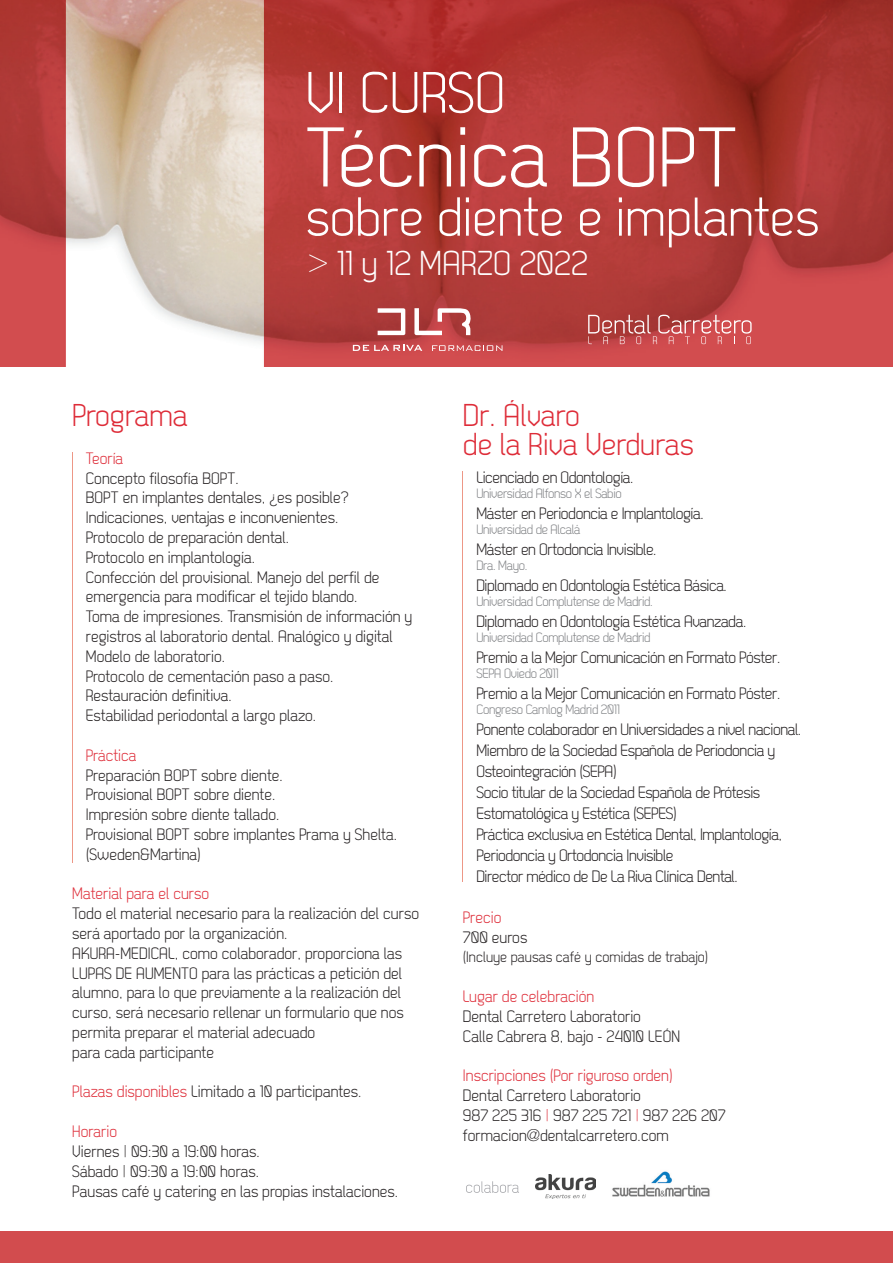
<style>
.page{position:relative;width:893px;height:1263px;background:#fff}
.page>*{position:absolute;margin:0;border:0;box-sizing:border-box;transform-origin:0 0}
.t1{font:84.45px "Dekar";color:#fff}
.t2{font:58.05px "Dekar";color:#fff}
.t3{font:54.45px "Dekar";color:#fff}
.t4{font:34.5px "Dekar";color:#fff}
.t5{font:31.5px/28.5px "Dekar";color:#de2c38}
.t6{font:16.5px/19.8px "Dekar";color:#231f20}
.t7{font:16.5px/21px "Dekar";letter-spacing:-.025em;color:#231f20}
.t8{font:16.5px "Dekar";color:#de2c38}
.t9{font:15px "Dekar";color:#231f20}
.t10{font:13.5px "Dekar";letter-spacing:-.025em;color:#808285}
.s1{font-family:"Helvetica Neue LT Std";font-weight:100;font-stretch:condensed}
.s2{color:#de2c38}
.s3{font-family:"Helvetica Neue LT Std";font-weight:100;font-stretch:condensed;color:#de2c38}
</style>
<div class="page">
<img style="left:0;top:0;width:893px;height:367px">
<img style="left:612px;top:1171px;width:98px;height:26px">
<svg style="left:466px;top:1181px;width:53px;height:12px"></svg>
<div style="left:0;top:1231px;width:893px;height:32px;background:#d24c4e"></div>
<svg style="left:588px;top:315px;width:164px;height:30px;background:#c75f5f"></svg>
<svg style="left:353px;top:345px;width:69px;height:6px"></svg>
<svg style="left:432px;top:345px;width:70px;height:6px"></svg>
<svg style="left:378px;top:308px;width:27px;height:27px"></svg>
<svg style="left:414px;top:308px;width:58px;height:27px"></svg>
<hr style="left:72px;top:452px;width:1px;height:410px;background:#ed9786">
<hr style="left:462px;top:471px;width:1px;height:411px;background:#ed9786">
<img style="left:535px;top:1174px;width:61px;height:24px">
<h2 class="t2" style="left:306px;top:64px;width:201px">VI CURSO</h2>
<h1 class="t1" style="left:306px;top:116px;width:433px">Técnica BOPT</h1>
<h3 class="t3" style="left:306px;top:190px;width:515px">sobre diente e implantes</h3>
<h3 class="t4" style="left:308px;top:246px;width:282px"><span class="s1">&gt;</span> 11 y 12 MARZO 2022</h3>
<h3 class="t5" style="left:72px;top:402px;width:117px">Programa</h3>
<p class="t8" style="left:86px;top:450px;width:39px">Teoría</p>
<p class="t6" style="left:86px;top:469px;width:328px">Concepto filosofía BOPT.<br>BOPT en implantes dentales, ¿es posible?<br>Indicaciones, ventajas e inconvenientes.<br>Protocolo de preparación dental.<br>Protocolo en implantología.<br>Confección del provisional. Manejo del perfil de emergencia para modificar el tejido blando.<br>Toma de impresiones. Transmisión de información y registros al laboratorio dental. Analógico y digital Modelo de laboratorio.<br>Protocolo de cementación paso a paso.<br>Restauración definitiva.<br>Estabilidad periodontal a largo plazo.</p>
<p class="t8" style="left:86px;top:747px;width:52px">Práctica</p>
<p class="t6" style="left:86px;top:766px;width:313px">Preparación BOPT sobre diente.<br>Provisional BOPT sobre diente.<br>Impresión sobre diente tallado.<br>Provisional BOPT sobre implantes Prama y Shelta. (Sweden&amp;Martina)</p>
<p class="t8" style="left:72px;top:885px;width:139px">Material para el curso</p>
<p class="t6" style="left:72px;top:904px;width:348px">Todo el material necesario para la realización del curso será aportado por la organización.<br>AKURA-MEDICAL, como colaborador, proporciona las LUPAS DE AUMENTO para las prácticas a petición del alumno, para lo que previamente a la realización del curso, será necesario rellenar un formulario que nos permita preparar el material adecuado<br>para cada participante</p>
<p class="t6" style="left:72px;top:1082px;width:291px"><span class="s2">Plazas disponibles</span> Limitado a 10 participantes.</p>
<p class="t6" style="left:72px;top:1122px;width:327px"><span class="s2">Horario<br></span>Viernes <span class="s1">|</span> 09:30 a 19:00 horas.<br>Sábado <span class="s1">|</span> 09:30 a 19:00 horas.<br>Pausas café y catering en las propias instalaciones.</p>
<h3 class="t5" style="left:463px;top:402px;width:232px">Dr. Álvaro<br>de la Riva Verduras</h3>
<p class="t7" style="left:476px;top:467px;width:159px">Licenciado en Odontología.</p>
<p class="t10" style="left:476px;top:487px;width:147px">Universidad Alfonso X el Sabio</p>
<p class="t7" style="left:476px;top:503px;width:229px">Máster en Periodoncia e Implantología.</p>
<p class="t10" style="left:476px;top:523px;width:105px">Universidad de Alcalá</p>
<p class="t7" style="left:476px;top:539px;width:182px">Máster en Ortodoncia Invisible.</p>
<p class="t10" style="left:476px;top:559px;width:53px">Dra. Mayo.</p>
<p class="t7" style="left:476px;top:575px;width:252px">Diplomado en Odontología Estética Básica.</p>
<p class="t10" style="left:476px;top:595px;width:178px">Universidad Complutense de Madrid.</p>
<p class="t7" style="left:476px;top:611px;width:272px">Diplomado en Odontología Estética Avanzada.</p>
<p class="t10" style="left:476px;top:631px;width:176px">Universidad Complutense de Madrid</p>
<p class="t7" style="left:476px;top:647px;width:305px">Premio a la Mejor Comunicación en Formato Póster.</p>
<p class="t10" style="left:476px;top:667px;width:84px">SEPA Oviedo 2011</p>
<p class="t7" style="left:476px;top:683px;width:305px">Premio a la Mejor Comunicación en Formato Póster.</p>
<p class="t10" style="left:476px;top:703px;width:145px">Congreso Camlog Madrid 2011</p>
<p class="t7" style="left:476px;top:719px;width:326px">Ponente colaborador en Universidades a nivel nacional.<br>Miembro de la Sociedad Española de Periodoncia y Osteointegración (SEPA)<br>Socio titular de la Sociedad Española de Prótesis Estomatológica y Estética (SEPES)<br>Práctica exclusiva en Estética Dental, Implantología, Periodoncia y Ortodoncia Invisible<br>Director médico de De La Riva Clínica Dental.</p>
<p class="t8" style="left:463px;top:909px;width:40px">Precio</p>
<p class="t6" style="left:463px;top:928px;width:66px">700 euros</p>
<p class="t9" style="left:463px;top:950px;width:247px">(Incluye pausas café y comidas de trabajo)</p>
<p class="t8" style="left:463px;top:988px;width:133px">Lugar de celebración</p>
<p class="t6" style="left:463px;top:1007px;width:219px">Dental Carretero Laboratorio<br>Calle Cabrera 8, bajo - 24010 LEÓN</p>
<p class="t8" style="left:463px;top:1067px;width:212px">Inscripciones (Por riguroso orden)</p>
<p class="t6" style="left:463px;top:1086px;width:264px">Dental Carretero Laboratorio<br>987 225 316 <span class="s3">|</span> 987 225 721 <span class="s3">|</span> 987 226 207 formacion<span class="s1">@</span>dentalcarretero.com</p>
</div>
